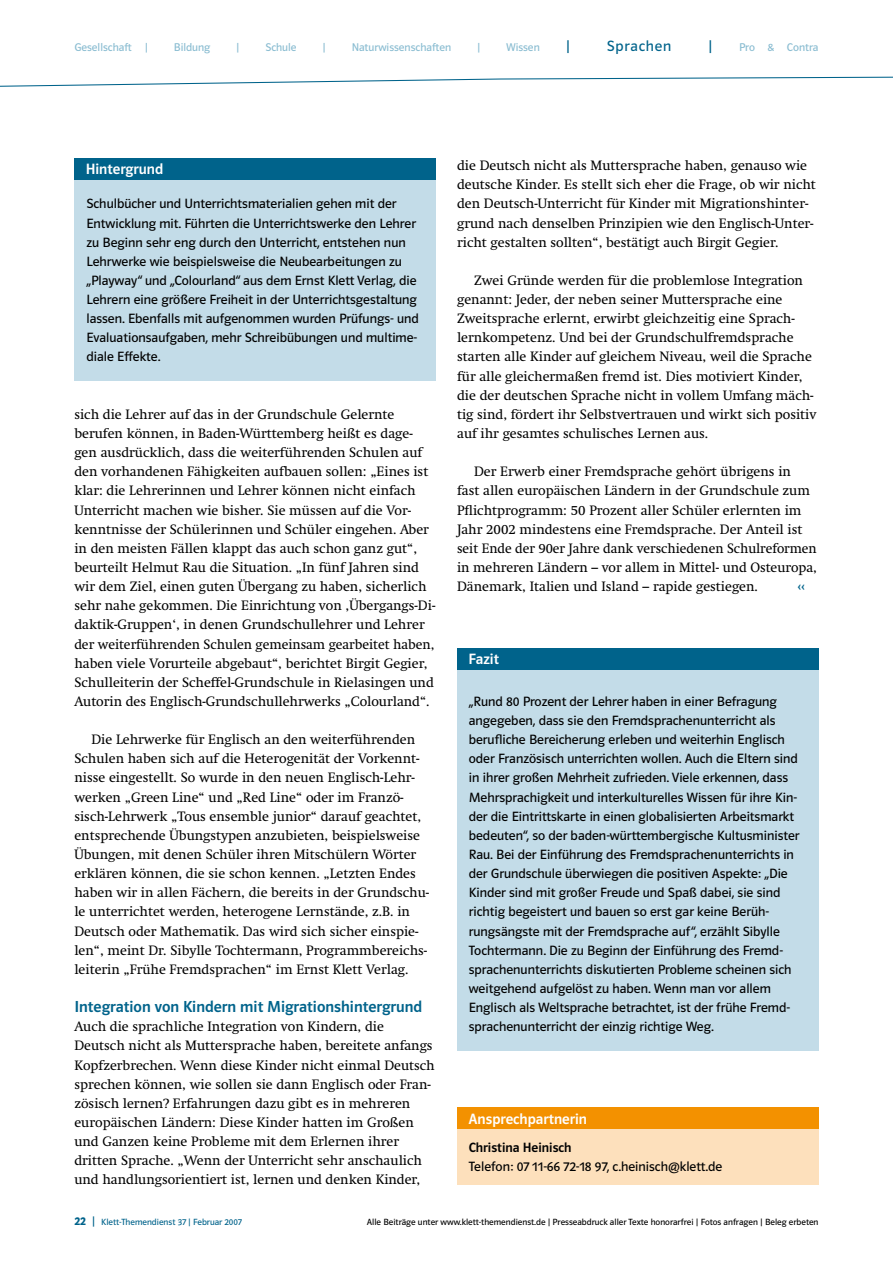
<style>
.page{position:relative;width:893px;height:1263px;background:#fff}
.page>*{position:absolute;margin:0;border:0;box-sizing:border-box;transform-origin:0 0}
.t1{font:16.5px "Polo 22 K Krftg";color:#00638b}
.t2{font:15px "Polo ST11 K Krftg";color:#fff}
.t3{font:15px "Polo ST11 K Buch";letter-spacing:.05em;color:#00638b}
.t4{font:13.5px/19.2px "Klett Swift";color:#000}
.t5{font:13.5px/19.2px "Polo ST11 K Buch";color:#000}
.t6{font:13.5px "Polo ST11 K Krftg";color:#000}
.t7{font:13.5px "Polo ST11 K Krftg";color:#00638b}
.t8{font:11.25px "Polo ST11 K Buch";color:#89bcd1}
.t9{font:9px "Polo ST11 K Buch";color:#000}
.t10{font:9px "Polo ST11 K Buch";color:#00638b}
.s1{font-family:"Polo ST11 K Hfett";font-size:12px}
.s2{font-size:12px}
</style>
<div class="page">
<svg style="left:0;top:76px;width:893px;height:11px"></svg>
<div style="left:457px;top:1121px;width:362px;height:63px;background:#fde0bc"></div>
<div style="left:457px;top:1108px;width:362px;height:21px;background:#f39100"></div>
<div style="left:74px;top:178px;width:362px;height:203px;background:#c3dce8"></div>
<div style="left:74px;top:158px;width:362px;height:21px;background:#00638b"></div>
<div style="left:457px;top:661px;width:362px;height:389px;background:#c3dce8"></div>
<div style="left:457px;top:648px;width:362px;height:22px;background:#00638b"></div>
<p class="t8" style="left:74px;top:41px;width:75px">Gesellschaft |</p>
<p class="t8" style="left:174px;top:41px;width:38px">Bildung</p>
<p class="t8" style="left:236px;top:41px;width:5px">|</p>
<p class="t8" style="left:265px;top:41px;width:33px">Schule</p>
<p class="t8" style="left:322px;top:41px;width:5px">|</p>
<p class="t8" style="left:352px;top:41px;width:101px">Naturwissenschaften</p>
<p class="t8" style="left:477px;top:41px;width:5px">|</p>
<p class="t8" style="left:506px;top:41px;width:35px">Wissen</p>
<p class="t3" style="left:566px;top:37px;width:6px">|</p>
<p class="t3" style="left:607px;top:37px;width:66px">Sprachen</p>
<p class="t3" style="left:708px;top:37px;width:6px">|</p>
<p class="t8" style="left:739px;top:41px;width:81px">Pro &amp; Contra</p>
<p class="t2" style="left:86px;top:161px;width:79px">Hintergrund</p>
<p class="t5" style="left:86px;top:194px;width:334px">Schulbücher und Unterrichtsmaterialien gehen mit der Entwicklung mit. Führten die Unterrichtswerke den Lehrer zu Beginn sehr eng durch den Unterricht, entstehen nun Lehrwerke wie beispielsweise die Neubearbeitungen zu „Playway“ und „Colourland“ aus dem Ernst Klett Verlag, die Lehrern eine größere Freiheit in der Unterrichtsgestaltung lassen. Ebenfalls mit aufgenommen wurden Prüfungs- und Evaluationsaufgaben, mehr Schreibübungen und multime&shy;diale Effekte.</p>
<p class="t4" style="left:74px;top:405px;width:362px">sich die Lehrer auf das in der Grundschule Gelernte berufen können, in Baden-Württemberg heißt es dage&shy;gen ausdrücklich, dass die weiterführenden Schulen auf den vorhandenen Fähigkeiten aufbauen sollen: „Eines ist klar: die Lehrerinnen und Lehrer können nicht einfach Unterricht machen wie bisher. Sie müssen auf die Vor&shy;kenntnisse der Schülerinnen und Schüler eingehen. Aber in den meisten Fällen klappt das auch schon ganz gut“, beurteilt Helmut Rau die Situation. „In fünf Jahren sind wir dem Ziel, einen guten Übergang zu haben, sicherlich sehr nahe gekommen. Die Einrichtung von ‚Übergangs-Di&shy;daktik-Gruppen‘, in denen Grundschullehrer und Lehrer der weiterführenden Schulen gemeinsam gearbeitet haben, haben viele Vorurteile abgebaut“, berichtet Birgit Gegier, Schulleiterin der Scheffel-Grundschule in Rielasingen und Autorin des Englisch-Grundschullehrwerks „Colourland“.</p>
<p class="t4" style="left:74px;top:730px;width:356px;text-indent:17px">Die Lehrwerke für Englisch an den weiterführenden Schulen haben sich auf die Heterogenität der Vorkennt&shy;nisse eingestellt. So wurde in den neuen Englisch-Lehr&shy;werken „Green Line“ und „Red Line“ oder im Franzö&shy;sisch-Lehrwerk „Tous ensemble junior“ darauf geachtet, entsprechende Übungstypen anzubieten, beispielsweise Übungen, mit denen Schüler ihren Mitschülern Wörter erklären können, die sie schon kennen. „Letzten Endes haben wir in allen Fächern, die bereits in der Grundschu&shy;le unterrichtet werden, heterogene Lernstände, z.B. in Deutsch oder Mathematik. Das wird sich sicher einspie&shy;len“, meint Dr. Sibylle Tochtermann, Programmbereichs&shy;leiterin „Frühe Fremdsprachen“ im Ernst Klett Verlag.</p>
<p class="t1" style="left:74px;top:998px;width:349px">Integration von Kindern mit Migrationshintergrund</p>
<p class="t4" style="left:74px;top:1017px;width:362px">Auch die sprachliche Integration von Kindern, die Deutsch nicht als Muttersprache haben, bereitete anfangs Kopfzerbrechen. Wenn diese Kinder nicht einmal Deutsch sprechen können, wie sollen sie dann Englisch oder Fran&shy;zösisch lernen? Erfahrungen dazu gibt es in mehreren europäischen Ländern: Diese Kinder hatten im Großen und Ganzen keine Probleme mit dem Erlernen ihrer dritten Sprache. „Wenn der Unterricht sehr anschaulich und handlungsorientiert ist, lernen und denken Kinder,</p>
<p class="t4" style="left:457px;top:156px;width:360px">die Deutsch nicht als Muttersprache haben, genauso wie deutsche Kinder. Es stellt sich eher die Frage, ob wir nicht den Deutsch-Unterricht für Kinder mit Migrationshinter&shy;grund nach denselben Prinzipien wie den Englisch-Unter&shy;richt gestalten sollten“, bestätigt auch Birgit Gegier.</p>
<p class="t4" style="left:457px;top:271px;width:361px;text-indent:17px">Zwei Gründe werden für die problemlose Integration genannt: Jeder, der neben seiner Muttersprache eine Zweitsprache erlernt, erwirbt gleichzeitig eine Sprach&shy;lernkompetenz. Und bei der Grundschulfremdsprache starten alle Kinder auf gleichem Niveau, weil die Sprache für alle gleichermaßen fremd ist. Dies motiviert Kinder, die der deutschen Sprache nicht in vollem Umfang mäch&shy;tig sind, fördert ihr Selbstvertrauen und wirkt sich positiv auf ihr gesamtes schulisches Lernen aus.</p>
<p class="t4" style="left:457px;top:462px;width:361px;text-indent:17px">Der Erwerb einer Fremdsprache gehört übrigens in<br>fast allen europäischen Ländern in der Grundschule zum Pflichtprogramm: 50 Prozent aller Schüler erlernten im Jahr 2002 mindestens eine Fremdsprache. Der Anteil ist seit Ende der 90er Jahre dank verschiedenen Schulreformen in mehreren Ländern – vor allem in Mittel- und Osteuropa, Dänemark, Italien und Island – rapide gestiegen.</p>
<p class="t7" style="left:797px;top:579px;width:9px">‹‹</p>
<p class="t2" style="left:469px;top:651px;width:32px">Fazit</p>
<p class="t5" style="left:469px;top:692px;width:332px">„Rund 80 Prozent der Lehrer haben in einer Befragung angegeben, dass sie den Fremdsprachenunterricht als berufliche Bereicherung erleben und weiterhin Englisch oder Französisch unterrichten wollen. Auch die Eltern sind in ihrer großen Mehrheit zufrieden. Viele erkennen, dass Mehrsprachigkeit und interkulturelles Wissen für ihre Kin&shy;der die Eintrittskarte in einen globalisierten Arbeitsmarkt bedeuten“, so der baden-württembergische Kultusminister Rau. Bei der Einführung des Fremdsprachenunterrichts in der Grundschule überwiegen die positiven Aspekte: „Die Kinder sind mit großer Freude und Spaß dabei, sie sind richtig begeistert und bauen so erst gar keine Berüh&shy;rungsängste mit der Fremdsprache auf“, erzählt Sibylle Tochtermann. Die zu Beginn der Einführung des Fremd&shy;sprachenunterrichts diskutierten Probleme scheinen sich weitgehend aufgelöst zu haben. Wenn man vor allem Englisch als Weltsprache betrachtet, ist der frühe Fremd&shy;sprachenunterricht der einzig richtige Weg.</p>
<p class="t2" style="left:469px;top:1110px;width:120px">Ansprechpartnerin</p>
<p class="t6" style="left:469px;top:1139px;width:104px">Christina Heinisch</p>
<p class="t5" style="left:469px;top:1157px;width:255px">Telefon: 07 11-66 72-18 97, c.heinisch@klett.de</p>
<p class="t10" style="left:74px;top:1217px;width:169px"><span class="s1">22</span> <span class="s2">|</span> Klett-Themendienst 37 | Februar 2007</p>
<p class="t9" style="left:367px;top:1217px;width:453px">Alle Beiträge unter www.klett-themendienst.de | Presseabdruck aller Texte honorarfrei | Fotos anfragen | Beleg erbeten</p>
</div>
